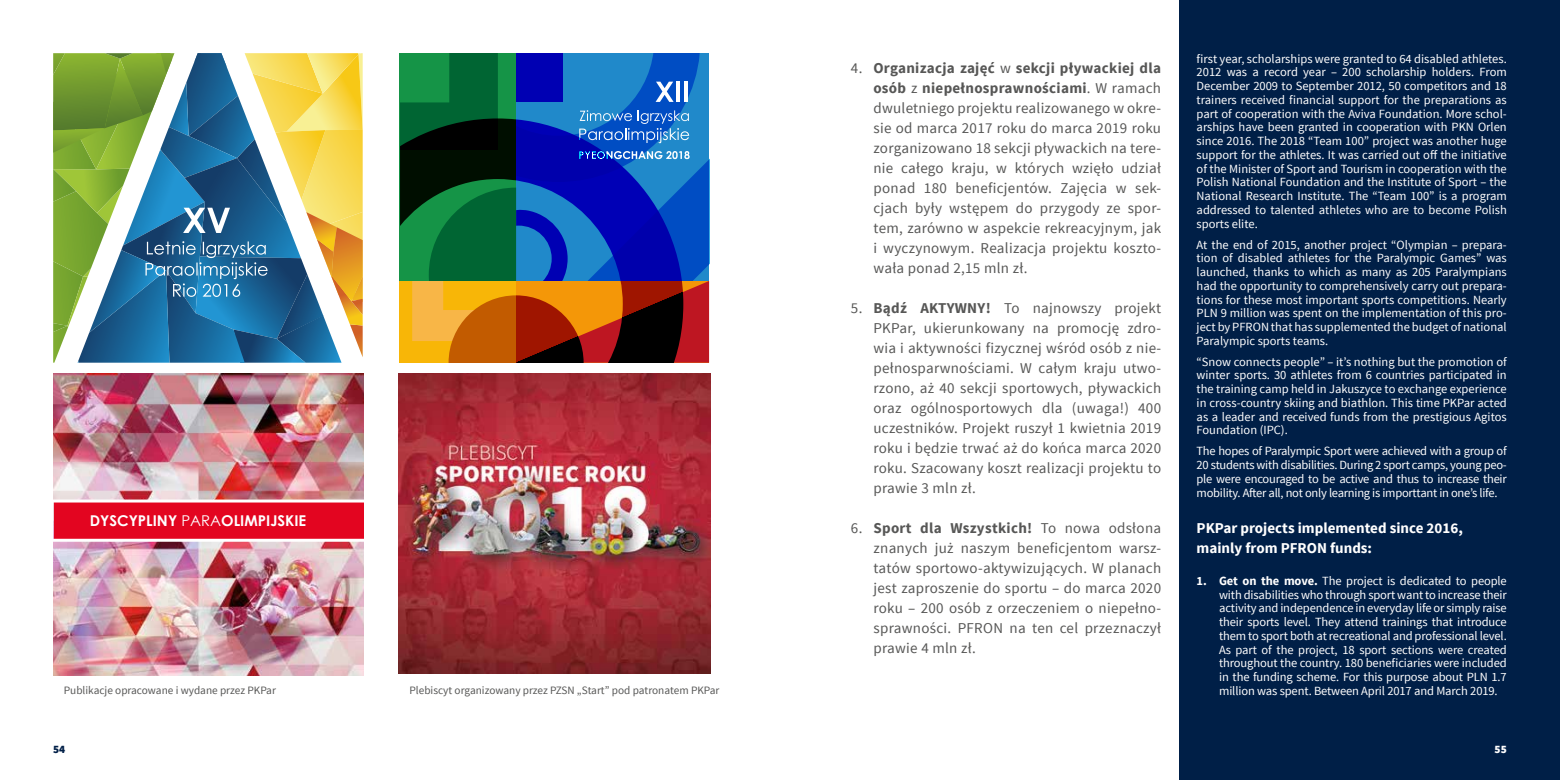
<style>
.page{position:relative;width:1560px;height:780px;background:#fff}
.page>*{position:absolute;margin:0;border:0;box-sizing:border-box;transform-origin:0 0}
.t1{font:15px/20px "Source Sans Pro";letter-spacing:.02em;color:#575756;text-align:justify}
.t2{font:700 15px/20px "Source Sans Pro";color:#fff}
.t3{font:700 14.88px "Century Gothic";color:#fff}
.t4{font:12.5px/13.8px "Source Sans Pro";letter-spacing:-.01em;color:#fff;text-align:justify}
.t5{font:11.25px "Source Sans Pro";color:#575756}
.t6{font:900 11.25px "Source Sans Pro";color:#001f47}
.t7{font:900 11.25px "Source Sans Pro";color:#fff}
.s1{font-weight:400}
.s2{font-weight:700}
</style>
<div class="page">
<div style="left:1178px;top:0;width:381px;height:780px;background:#001f47"></div>
<svg style="left:53px;top:53px;width:310px;height:310px"></svg>
<svg style="left:399px;top:53px;width:310px;height:309px"></svg>
<img style="left:54px;top:373px;width:309px;height:302px">
<svg style="left:54px;top:499px;width:309px;height:42px"></svg>
<img style="left:399px;top:373px;width:311px;height:300px">
<p class="t3" style="left:90px;top:509px;width:218px">DYSCYPLINY <span class="s1">PARA</span>OLIMPIJSKIE</p>
<p class="t5" style="left:64px;top:683px;width:214px">Publikacje opracowane i wydane przez PKPar</p>
<p class="t5" style="left:409px;top:683px;width:311px">Plebiscyt organizowany przez PZSN „Start” pod patronatem PKPar</p>
<p class="t1" style="left:873px;top:58px;width:289px;text-indent:-22px">4. <span class="s2">Organizacja zajęć</span> w <span class="s2">sekcji pływackiej dla osób</span> z <span class="s2">niepełnosprawnościami</span>. W ramach dwuletniego projektu realizowanego w okre&shy;sie od marca 2017 roku do marca 2019 roku zorganizowano 18 sekcji pływackich na tere&shy;nie całego kraju, w których wzięło udział ponad 180 beneficjentów. Zajęcia w sek&shy;cjach były wstępem do przygody ze spor&shy;tem, zarówno w aspekcie rekreacyjnym, jak i wyczynowym. Realizacja projektu koszto&shy;wała ponad 2,15 mln zł.</p>
<p class="t1" style="left:873px;top:298px;width:289px;text-indent:-22px">5. <span class="s2">Bądź AKTYWNY!</span> To najnowszy projekt PKPar, ukierunkowany na promocję zdro&shy;wia i aktywności fizycznej wśród osób z nie&shy;pełnosparwnościami. W całym kraju utwo&shy;rzono, aż 40 sekcji sportowych, pływackich oraz ogólnosportowych dla (uwaga!) 400 uczestników. Projekt ruszył 1 kwietnia 2019 roku i będzie trwać aż do końca marca 2020 roku. Szacowany koszt realizacji projektu to prawie 3 mln zł.</p>
<p class="t1" style="left:873px;top:518px;width:289px;text-indent:-22px">6. <span class="s2">Sport dla Wszystkich!</span> To nowa odsłona znanych już naszym beneficjentom warsz&shy;tatów sportowo-aktywizujących. W planach jest zaproszenie do sportu – do marca 2020 roku – 200 osób z orzeczeniem o niepełno&shy;sprawności. PFRON na ten cel przeznaczył prawie 4 mln zł.</p>
<p class="t4" style="left:1196px;top:52px;width:312px">first year, scholarships were granted to 64 disabled athletes.<br>2012 was a record year – 200 scholarship holders. From December 2009 to September 2012, 50 competitors and 18 trainers received financial support for the preparations as part of cooperation with the Aviva Foundation. More schol&shy;arships have been granted in cooperation with PKN Orlen since 2016. The 2018 “Team 100” project was another huge support for the athletes. It was carried out off the initiative of the Minister of Sport and Tourism in cooperation with the Polish National Foundation and the Institute of Sport – the National Research Institute. The “Team 100” is a program addressed to talented athletes who are to become Polish sports elite.</p>
<p class="t4" style="left:1196px;top:238px;width:312px">At the end of 2015, another project “Olympian – prepara&shy;tion of disabled athletes for the Paralympic Games” was launched, thanks to which as many as 205 Paralympians had the opportunity to comprehensively carry out prepara&shy;tions for these most important sports competitions. Nearly PLN 9 million was spent on the implementation of this pro&shy;ject by PFRON that has supplemented the budget of national Paralympic sports teams.</p>
<p class="t4" style="left:1196px;top:355px;width:312px">“Snow connects people” – it’s nothing but the promotion of winter sports. 30 athletes from 6 countries participated in the training camp held in Jakuszyce to exchange experience in cross-country skiing and biathlon. This time PKPar acted as a leader and received funds from the prestigious Agitos Foundation (IPC).</p>
<p class="t4" style="left:1196px;top:444px;width:312px">The hopes of Paralympic Sport were achieved with a group of 20 students with disabilities. During 2 sport camps, young peo&shy;ple were encouraged to be active and thus to increase their mobility. After all, not only learning is importtant in one’s life.</p>
<p class="t2" style="left:1196px;top:519px;width:268px">PKPar projects implemented since 2016, mainly from PFRON funds:</p>
<p class="t4" style="left:1218px;top:574px;width:289px;text-indent:-22px"><span class="s2">1. Get on the move.</span> The project is dedicated to people with disabilities who through sport want to increase their activity and independence in everyday life or simply raise their sports level. They attend trainings that introduce them to sport both at recreational and professional level.<br>As part of the project, 18 sport sections were created throughout the country. 180 beneficiaries were included in the funding scheme. For this purpose about PLN 1.7 million was spent. Between April 2017 and March 2019.</p>
<p class="t6" style="left:53px;top:741px;width:14px">54</p>
<p class="t7" style="left:1494px;top:741px;width:14px">55</p>
</div>
